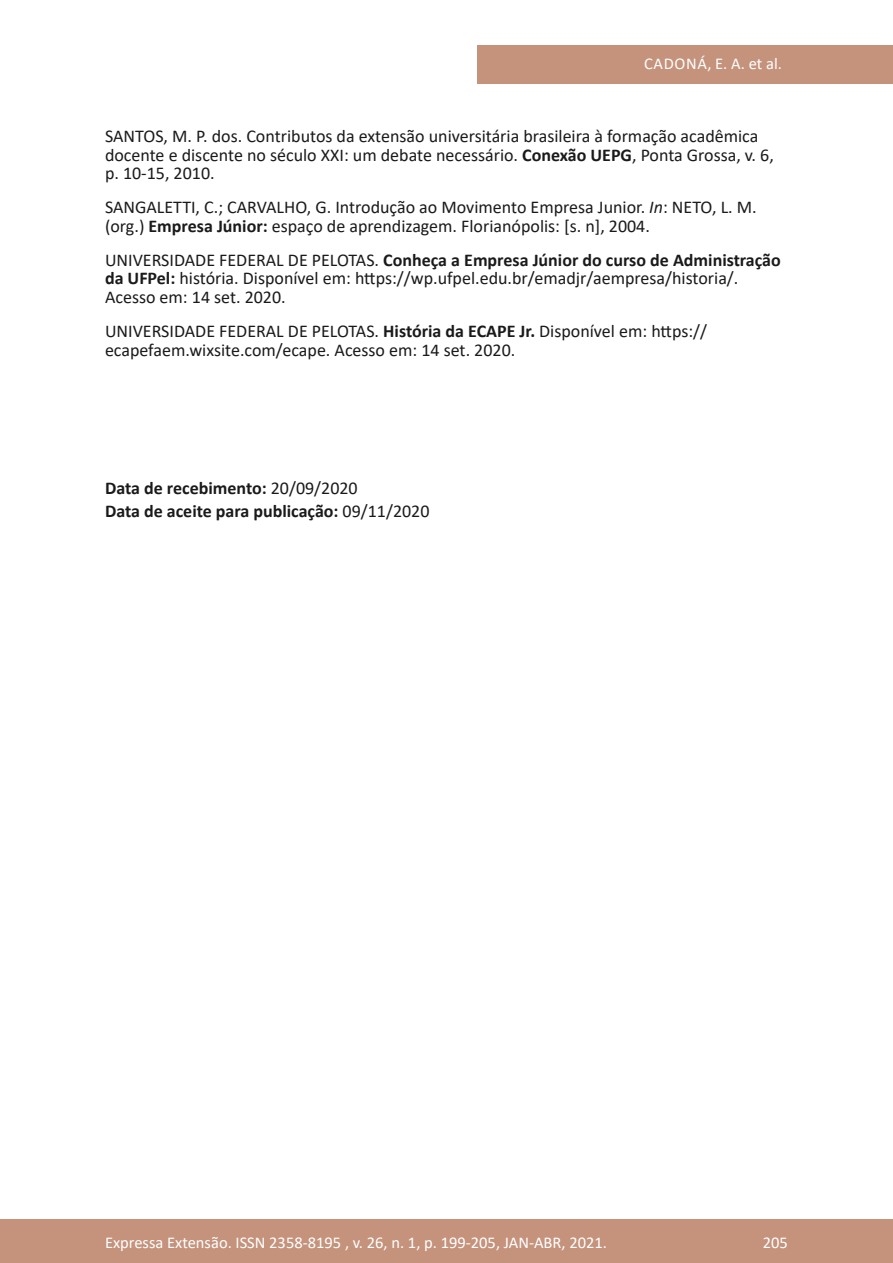
<style>
.page{position:relative;width:893px;height:1263px;background:#fff}
.page>*{position:absolute;margin:0;border:0;box-sizing:border-box;transform-origin:0 0}
.referencia{font:18px/18.8px "Calibri";color:#1a1a1a}
.texto{font:700 18px "Calibri";color:#1a1a1a}
.t1{font:16.5px "Calibri";color:#fff}
.t2{font:16.5px "Calibri";letter-spacing:.04em;color:#fff}
.s1{font-weight:700}
.s2{font-style:italic}
.s3{font-weight:400}
</style>
<div class="page">
<div style="left:0;top:1219px;width:893px;height:44px;background:#c5927c"></div>
<div style="left:477px;top:45px;width:416px;height:39px;background:#c5927c"></div>
<p class="t2" style="left:644px;top:52px;width:139px">CADONÁ, E. A. et al.</p>
<p class="referencia" style="left:105px;top:126px;width:670px">SANTOS, M. P. dos. Contributos da extensão universitária brasileira à formação acadêmica docente e discente no século XXI: um debate necessário. <span class="s1">Conexão UEPG</span>, Ponta Grossa, v. 6, p. 10-15, 2010.</p>
<p class="referencia" style="left:105px;top:197px;width:653px">SANGALETTI, C.; CARVALHO, G. Introdução ao Movimento Empresa Junior. <span class="s2">In</span>: NETO, L. M. (org.) <span class="s1">Empresa Júnior:</span> espaço de aprendizagem. Florianópolis: [s. n], 2004.</p>
<p class="referencia" style="left:105px;top:250px;width:677px">UNIVERSIDADE FEDERAL DE PELOTAS. <span class="s1">Conheça a Empresa Júnior do curso de Administração da UFPel:</span> história. Disponível em: https://wp.ufpel.edu.br/emadjr/aempresa/historia/.<br>Acesso em: 14 set. 2020.</p>
<p class="referencia" style="left:105px;top:321px;width:604px">UNIVERSIDADE FEDERAL DE PELOTAS. <span class="s1">História da ECAPE Jr.</span> Disponível em: https:// ecapefaem.wixsite.com/ecape. Acesso em: 14 set. 2020.</p>
<p class="texto" style="left:105px;top:476px;width:254px">Data de recebimento: <span class="s3">20/09/2020</span></p>
<p class="texto" style="left:105px;top:498px;width:326px">Data de aceite para publicação: <span class="s3">09/11/2020</span></p>
<p class="t1" style="left:105px;top:1230px;width:503px">Expressa Extensão. ISSN 2358-8195 , v. 26, n. 1, p. 199-205, JAN-ABR, 2021.</p>
<p class="t1" style="left:763px;top:1230px;width:27px">205</p>
</div>
